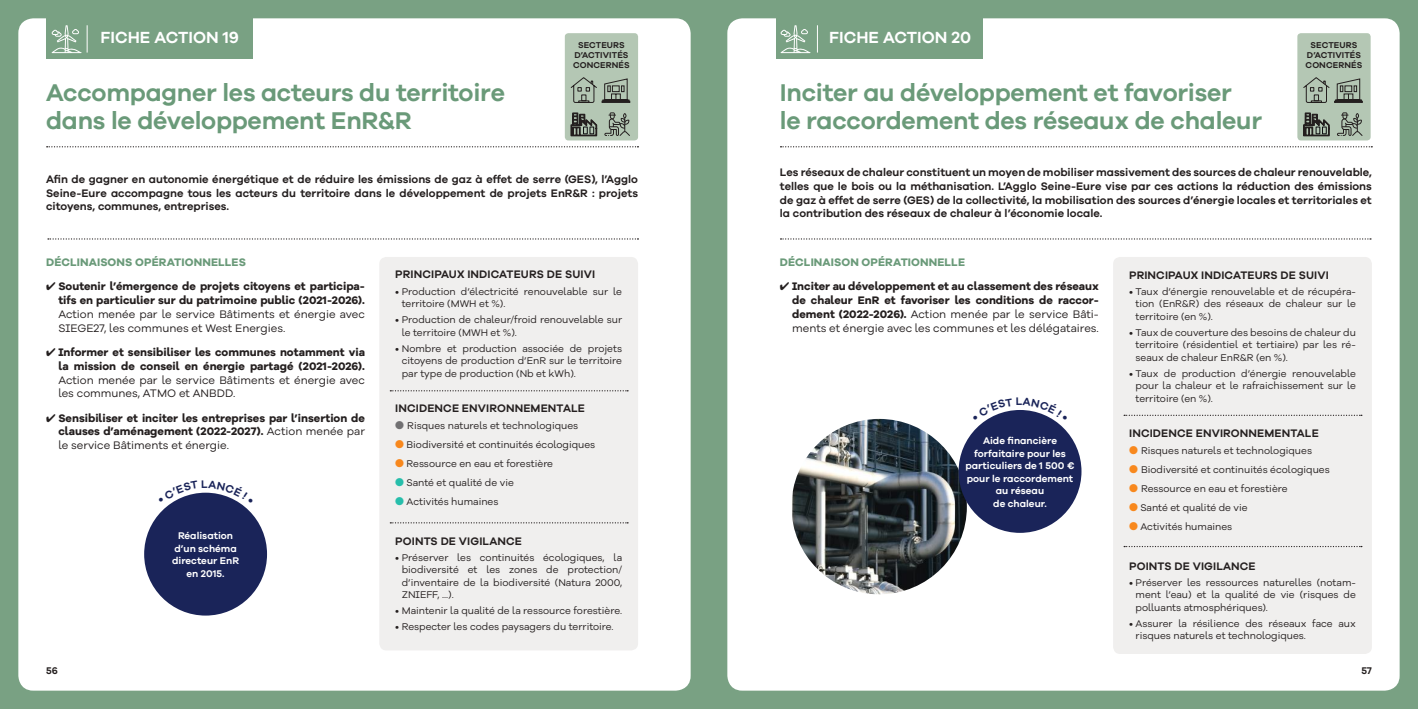
<style>
.page{position:relative;width:1418px;height:709px;background:#fff}
.page>*{position:absolute;margin:0;border:0;box-sizing:border-box;transform-origin:0 0}
.t1{font:600 25px/27.5px "Galano Grotesque";letter-spacing:-.01em;color:#6a9a79}
.t2{font:600 16.62px "Galano Grotesque";color:#fff}
.t3{font:600 11.25px/13.8px "Galano Grotesque";letter-spacing:.01em;color:#241f1f;text-align:justify}
.t4{font:700 11.25px/13.8px "Galano Grotesque Alt";color:#241f1f;text-align:right}
.t5{font:11.25px/13.8px "Galano Grotesque Alt";color:#241f1f}
.t6{font:700 11.25px "Galano Grotesque";letter-spacing:.01em;color:#6a9a79}
.t7{font:10px/12.5px "Galano Grotesque Alt";color:#241f1f;text-align:justify}
.t8{font:600 10px/12.5px "Galano Grotesque";color:#fff;text-align:center}
.t9{font:600 10px "Galano Grotesque";color:#241f1f}
.t10{font:600 8.75px/10px "Galano Grotesque";letter-spacing:.01em;color:#241f1f;text-align:center}
.s1{font-weight:400}
.s2{color:#717072}
.s3{color:#f8881d}
.s4{color:#27beab}
</style>
<div class="page">
<div style="left:0;top:0;width:1417px;height:709px;background:#79a183"></div>
<div style="left:18px;top:18px;width:672px;height:672px;background:#fff;border-radius:15px"></div>
<div style="left:727px;top:18px;width:672px;height:672px;background:#fff;border-radius:15px"></div>
<div style="left:46px;top:16px;width:206px;height:43px;background:#79a183"></div>
<div style="left:776px;top:16px;width:206px;height:43px;background:#79a183"></div>
<svg style="left:817px;top:25px;width:1px;height:28px"></svg>
<div style="left:379px;top:257px;width:259px;height:393px;background:#f0efee;border-radius:7px"></div>
<svg style="left:48px;top:238px;width:590px;height:1px"></svg>
<svg style="left:390px;top:390px;width:238px;height:1px"></svg>
<div style="left:1113px;top:257px;width:258px;height:397px;background:#f0efee;border-radius:7px"></div>
<svg style="left:780px;top:238px;width:590px;height:1px"></svg>
<svg style="left:1124px;top:415px;width:237px;height:1px"></svg>
<img style="left:791px;top:419px;width:175px;height:175px;border-radius:88px">
<div style="left:958px;top:410px;width:123px;height:123px;background:#1a2459;border-radius:50%"></div>
<svg style="left:52px;top:25px;width:36px;height:28px"></svg>
<svg style="left:780px;top:25px;width:30px;height:28px"></svg>
<div style="left:565px;top:33px;width:73px;height:107px;background:#b4c7b4;border-radius:4px"></div>
<svg style="left:46px;top:76px;width:592px;height:72px"></svg>
<svg style="left:390px;top:522px;width:238px;height:1px"></svg>
<div style="left:144px;top:492px;width:123px;height:123px;background:#1a2459;border-radius:50%"></div>
<div style="left:1297px;top:33px;width:73px;height:107px;background:#b4c7b4;border-radius:4px"></div>
<svg style="left:780px;top:76px;width:592px;height:72px"></svg>
<svg style="left:1124px;top:546px;width:237px;height:1px"></svg>
<svg style="left:986px;top:410px;width:68px;height:10px"></svg>
<svg style="left:171px;top:492px;width:69px;height:11px"></svg>
<h2 class="t2" style="left:101px;top:27px;width:140px">FICHE ACTION 19</h2>
<h2 class="t2" style="left:829px;top:27px;width:143px">FICHE ACTION 20</h2>
<p class="t10" style="left:573px;top:40px;width:58px">SECTEURS<br>D’ACTIVITÉS<br>CONCERNÉS</p>
<h1 class="t1" style="left:46px;top:78px;width:460px">Accompagner les acteurs du territoire dans le développement EnR&amp;R</h1>
<h1 class="t1" style="left:780px;top:78px;width:484px">Inciter au développement et favoriser<br>le raccordement des réseaux de chaleur</h1>
<p class="t10" style="left:1305px;top:40px;width:58px">SECTEURS<br>D’ACTIVITÉS<br>CONCERNÉS</p>
<p class="t3" style="left:46px;top:172px;width:593px">Afin de gagner en autonomie énergétique et de réduire les émissions de gaz à effet de serre (GES), l’Agglo Seine-Eure accompagne tous les acteurs du territoire dans le développement de projets EnR&amp;R : projets citoyens, communes, entreprises.</p>
<p class="t6" style="left:46px;top:255px;width:201px">DÉCLINAISONS OPÉRATIONNELLES</p>
<p class="t4" style="left:46px;top:279px;width:320px">✔ Soutenir l’émergence de projets citoyens et participa&shy;tifs en particulier sur du patrimoine public (2021-2026).</p>
<p class="t5" style="left:58px;top:307px;width:308px">Action menée par le service Bâtiments et énergie avec<br>SIEGE27, les communes et West Energies.</p>
<p class="t4" style="left:46px;top:345px;width:320px">✔ Informer et sensibiliser les communes notamment via la mission de conseil en énergie partagé (2021-2026).</p>
<p class="t5" style="left:58px;top:372px;width:308px">Action menée par le service Bâtiments et énergie avec les communes, ATMO et ANBDD.</p>
<p class="t4" style="left:58px;top:410px;width:308px;text-align:justify;text-indent:-12px">✔ Sensibiliser et inciter les entreprises par l’insertion de clauses d’aménagement (2022-2027). <span class="s1">Action menée par le service Bâtiments et énergie.</span></p>
<p class="t8" style="left:172px;top:529px;width:69px">Réalisation d’un schéma directeur EnR en 2015.</p>
<p class="t3" style="left:395px;top:267px;width:201px">PRINCIPAUX INDICATEURS DE SUIVI</p>
<p class="t7" style="left:402px;top:284px;width:222px;text-indent:-7px">• Production d’électricité renouvelable sur le territoire (MWH et %).</p>
<p class="t7" style="left:402px;top:313px;width:222px;text-indent:-7px">• Production de chaleur/froid renouvelable sur le territoire (MWH et %).</p>
<p class="t7" style="left:402px;top:342px;width:222px;text-indent:-7px">• Nombre et production associée de projets citoyens de production d’EnR sur le territoire par type de production (Nb et kWh).</p>
<p class="t3" style="left:395px;top:401px;width:191px">INCIDENCE ENVIRONNEMENTALE</p>
<p class="t7" style="left:395px;top:419px;width:184px"><span class="s2">●</span> Risques naturels et technologiques</p>
<p class="t7" style="left:395px;top:438px;width:201px"><span class="s3">●</span> Biodiversité et continuités écologiques</p>
<p class="t7" style="left:395px;top:457px;width:159px"><span class="s3">●</span> Ressource en eau et forestière</p>
<p class="t7" style="left:395px;top:476px;width:120px"><span class="s4">●</span> Santé et qualité de vie</p>
<p class="t7" style="left:395px;top:495px;width:105px"><span class="s4">●</span> Activités humaines</p>
<p class="t3" style="left:395px;top:533px;width:128px">POINTS DE VIGILANCE</p>
<p class="t7" style="left:402px;top:550px;width:222px;text-indent:-7px">• Préserver les continuités écologiques, la biodiversité et les zones de protection/ d’inventaire de la biodiversité (Natura 2000, ZNIEFF, ...).</p>
<p class="t7" style="left:395px;top:604px;width:228px">• Maintenir la qualité de la ressource forestière.</p>
<p class="t7" style="left:395px;top:620px;width:220px">• Respecter les codes paysagers du territoire.</p>
<p class="t3" style="left:780px;top:165px;width:593px">Les réseaux de chaleur constituent un moyen de mobiliser massivement des sources de chaleur renouvelable, telles que le bois ou la méthanisation. L’Agglo Seine-Eure vise par ces actions la réduction des émissions de gaz à effet de serre (GES) de la collectivité, la mobilisation des sources d’énergie locales et territoriales et la contribution des réseaux de chaleur à l’économie locale.</p>
<p class="t6" style="left:780px;top:255px;width:187px">DÉCLINAISON OPÉRATIONNELLE</p>
<p class="t4" style="left:792px;top:279px;width:308px;text-align:justify;text-indent:-12px">✔ Inciter au développement et au classement des réseaux de chaleur EnR et favoriser les conditions de raccor&shy;dement (2022-2026). <span class="s1">Action menée par le service Bâti&shy;ments et énergie avec les communes et les délégataires.</span></p>
<p class="t8" style="left:965px;top:434px;width:111px">Aide financière forfaitaire pour les particuliers de 1 500 € pour le raccordement au réseau<br>de chaleur.</p>
<p class="t3" style="left:1129px;top:267px;width:201px">PRINCIPAUX INDICATEURS DE SUIVI</p>
<p class="t7" style="left:1135px;top:284px;width:222px;text-indent:-7px">• Taux d’énergie renouvelable et de récupéra&shy;tion (EnR&amp;R) des réseaux de chaleur sur le territoire (en %).</p>
<p class="t7" style="left:1135px;top:326px;width:222px;text-indent:-7px">• Taux de couverture des besoins de chaleur du territoire (résidentiel et tertiaire) par les ré&shy;seaux de chaleur EnR&amp;R (en %).</p>
<p class="t7" style="left:1135px;top:367px;width:222px;text-indent:-7px">• Taux de production d’énergie renouvelable pour la chaleur et le rafraichissement sur le territoire (en %).</p>
<p class="t3" style="left:1129px;top:426px;width:191px">INCIDENCE ENVIRONNEMENTALE</p>
<p class="t7" style="left:1129px;top:444px;width:184px"><span class="s3">●</span> Risques naturels et technologiques</p>
<p class="t7" style="left:1129px;top:463px;width:202px"><span class="s3">●</span> Biodiversité et continuités écologiques</p>
<p class="t7" style="left:1129px;top:482px;width:160px"><span class="s3">●</span> Ressource en eau et forestière</p>
<p class="t7" style="left:1129px;top:501px;width:120px"><span class="s3">●</span> Santé et qualité de vie</p>
<p class="t7" style="left:1129px;top:520px;width:105px"><span class="s3">●</span> Activités humaines</p>
<p class="t3" style="left:1129px;top:558px;width:128px">POINTS DE VIGILANCE</p>
<p class="t7" style="left:1135px;top:575px;width:222px;text-indent:-7px">• Préserver les ressources naturelles (notam&shy;ment l’eau) et la qualité de vie (risques de polluants atmosphériques).</p>
<p class="t7" style="left:1135px;top:616px;width:222px;text-indent:-7px">• Assurer la résilience des réseaux face aux risques naturels et technologiques.</p>
<p class="t9" style="left:46px;top:665px;width:13px">56</p>
<p class="t9" style="left:1361px;top:665px;width:12px">57</p>
</div>
